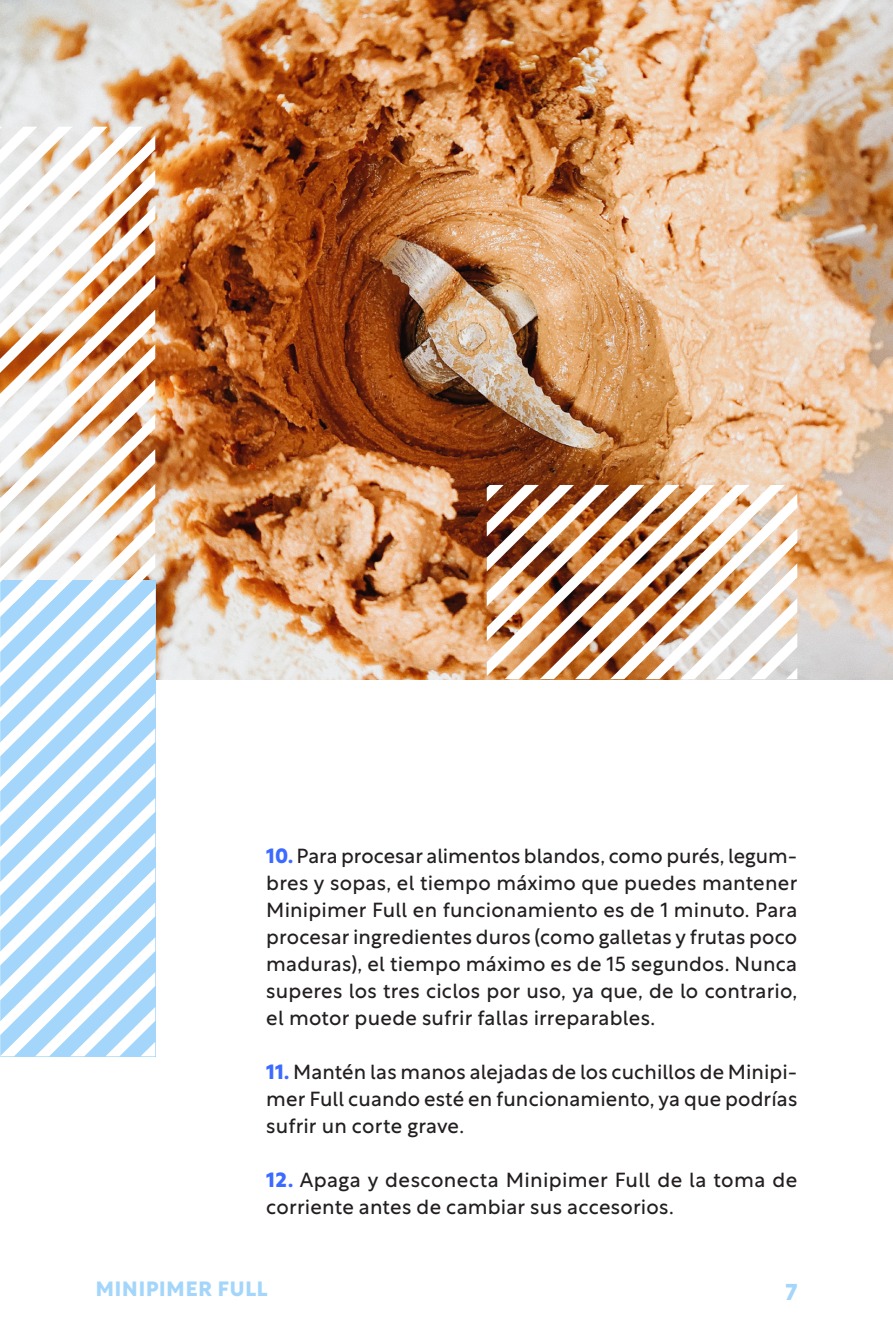
<style>
.page{position:relative;width:893px;height:1340px;background:#fff}
.page>*{position:absolute;margin:0;border:0;box-sizing:border-box;transform-origin:0 0}
.t1{font:700 22.5px "Rustica";color:#a3d6fa}
.t2{font:20.25px/27px "Rustica";letter-spacing:.01em;color:#231f20;text-align:justify}
.t3{font:700 20.25px "Rustica";letter-spacing:.045em;color:#a3d6fa}
.s1{font-weight:700;color:#3d6bff}
</style>
<div class="page">
<img style="left:0;top:0;width:893px;height:679px">
<img style="left:487px;top:485px;width:310px;height:194px">
<svg style="left:0;top:127px;width:155px;height:929px"></svg>
<p class="t2" style="left:266px;top:840px;width:532px"><span class="s1">10.</span> Para procesar alimentos blandos, como purés, legum&shy;bres y sopas, el tiempo máximo que puedes mantener Minipimer Full en funcionamiento es de 1 minuto. Para procesar ingredientes duros (como galletas y frutas poco maduras), el tiempo máximo es de 15 segundos. Nunca superes los tres ciclos por uso, ya que, de lo contrario, el motor puede sufrir fallas irreparables.</p>
<p class="t2" style="left:266px;top:1056px;width:533px"><span class="s1">11.</span> Mantén las manos alejadas de los cuchillos de Minipi&shy;mer Full cuando esté en funcionamiento, ya que podrías sufrir un corte grave.</p>
<p class="t2" style="left:266px;top:1164px;width:532px"><span class="s1">12.</span> Apaga y desconecta Minipimer Full de la toma de corriente antes de cambiar sus accesorios.</p>
<p class="t3" style="left:96px;top:1270px;width:173px">MINIPIMER FULL</p>
<p class="t1" style="left:785px;top:1272px;width:13px">7</p>
</div>
